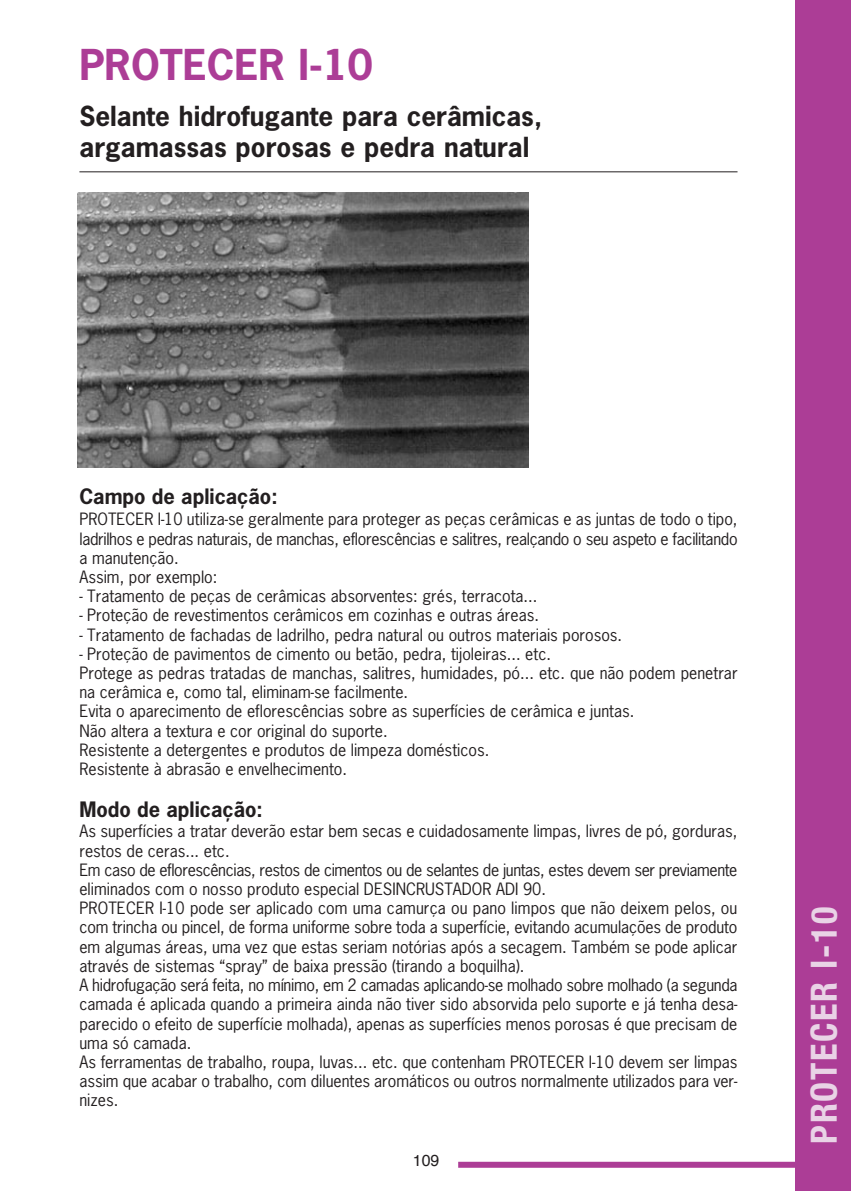
<style>
.page{position:relative;width:851px;height:1191px;background:#fff}
.page>*{position:absolute;margin:0;border:0;box-sizing:border-box;transform-origin:0 0}
.t1{font:700 40px "News Gothic Std";color:#ac3d96}
.t2{font:700 condensed 36px "Helvetica Neue";letter-spacing:.05em;color:#e9d3e6}
.t3{font:700 26px/31.2px "News Gothic Std";color:#231f20}
.t4{font:700 20px "News Gothic Std";color:#231f20}
.t5{font:16px/19.2px "News Gothic Std";color:#231f20;text-align:justify}
.t6{font:16px/19.2px "News Gothic Std";letter-spacing:-.025em;color:#231f20}
.t7{font:16px "Helvetica";color:#231f20}
</style>
<div class="page">
<div style="left:795px;top:0;width:55px;height:1190px;background:#ac3d96"></div>
<div style="left:458px;top:1161px;width:392px;height:6px;background:#ac3d96"></div>
<hr style="left:79px;top:171px;width:658px;height:1px;background:#231f20">
<img style="left:77px;top:193px;width:451px;height:275px">
<p class="t1" style="left:79px;top:49px;width:295px">PROTECER I-10</p>
<p class="t3" style="left:79px;top:103px;width:464px">Selante hidrofugante para cerâmicas, argamassas porosas e pedra natural</p>
<p class="t4" style="left:79px;top:489px;width:200px">Campo de aplicação:</p>
<p class="t5" style="left:79px;top:511px;width:659px">PROTECER I-10 utiliza-se geralmente para proteger as peças cerâmicas e as juntas de todo o tipo, ladrilhos e pedras naturais, de manchas, eflorescências e salitres, realçando o seu aspeto e facilitando a manutenção.</p>
<p class="t5" style="left:79px;top:568px;width:139px">Assim, por exemplo:</p>
<p class="t5" style="left:79px;top:588px;width:459px">- Tratamento de peças de cerâmicas absorventes: grés, terracota...</p>
<p class="t5" style="left:79px;top:607px;width:461px">- Proteção de revestimentos cerâmicos em cozinhas e outras áreas.</p>
<p class="t5" style="left:79px;top:626px;width:544px">- Tratamento de fachadas de ladrilho, pedra natural ou outros materiais porosos.</p>
<p class="t5" style="left:79px;top:645px;width:473px">- Proteção de pavimentos de cimento ou betão, pedra, tijoleiras... etc.</p>
<p class="t5" style="left:79px;top:664px;width:659px">Protege as pedras tratadas de manchas, salitres, humidades, pó... etc. que não podem penetrar na cerâmica e, como tal, eliminam-se facilmente.</p>
<p class="t5" style="left:79px;top:703px;width:556px">Evita o aparecimento de eflorescências sobre as superfícies de cerâmica e juntas.</p>
<p class="t5" style="left:79px;top:722px;width:310px">Não altera a textura e cor original do suporte.</p>
<p class="t5" style="left:79px;top:741px;width:411px">Resistente a detergentes e produtos de limpeza domésticos.</p>
<p class="t5" style="left:79px;top:760px;width:269px">Resistente à abrasão e envelhecimento.</p>
<p class="t4" style="left:79px;top:801px;width:185px">Modo de aplicação:</p>
<p class="t5" style="left:79px;top:823px;width:659px">As superfícies a tratar deverão estar bem secas e cuidadosamente limpas, livres de pó, gorduras, restos de ceras... etc.</p>
<p class="t6" style="left:79px;top:861px;width:659px">Em caso de eflorescências, restos de cimentos ou de selantes de juntas, estes devem ser previamente eliminados com o nosso produto especial DESINCRUSTADOR ADI 90.</p>
<p class="t5" style="left:79px;top:900px;width:659px">PROTECER I-10 pode ser aplicado com uma camurça ou pano limpos que não deixem pelos, ou com trincha ou pincel, de forma uniforme sobre toda a superfície, evitando acumulações de produto em algumas áreas, uma vez que estas seriam notórias após a secagem. Também se pode aplicar através de sistemas “spray” de baixa pressão (tirando a boquilha).</p>
<p class="t5" style="left:79px;top:976px;width:659px">A hidrofugação será feita, no mínimo, em 2 camadas aplicando-se molhado sobre molhado (a segunda camada é aplicada quando a primeira ainda não tiver sido absorvida pelo suporte e já tenha desa&shy;parecido o efeito de superfície molhada), apenas as superfícies menos porosas é que precisam de uma só camada.</p>
<p class="t5" style="left:79px;top:1053px;width:659px">As ferramentas de trabalho, roupa, luvas... etc. que contenham PROTECER I-10 devem ser limpas assim que acabar o trabalho, com diluentes aromáticos ou outros normalmente utilizados para ver&shy;nizes.</p>
<p class="t7" style="left:413px;top:1154px;width:28px">109</p>
<p class="t2" style="left:802px;top:1143px;width:239px;rotate:-90deg">PROTECER I-10</p>
</div>
